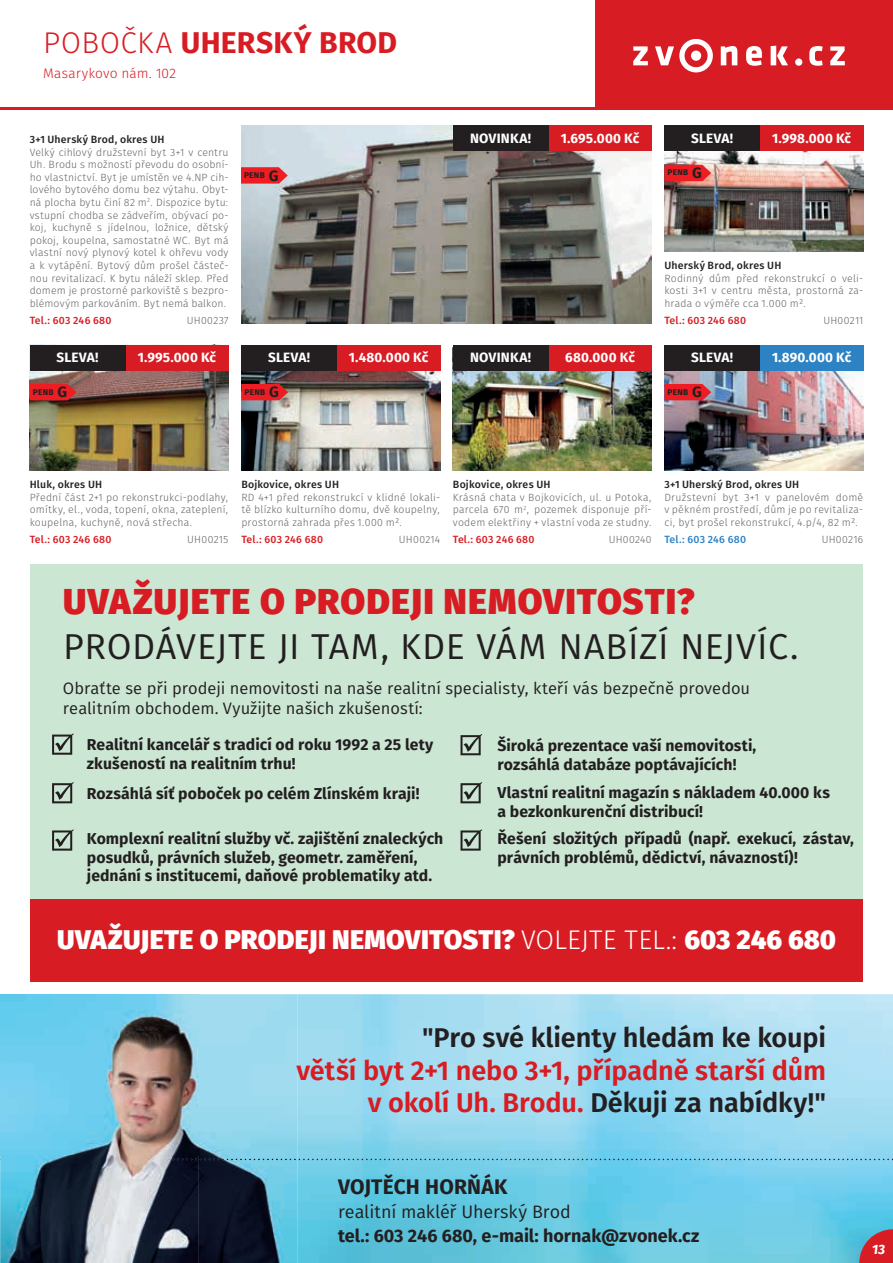
<style>
.page{position:relative;width:893px;height:1263px;background:#fff}
.page>*{position:absolute;margin:0;border:0;box-sizing:border-box;transform-origin:0 0}
.t1{font:36px "Fira Sans";letter-spacing:.015em;color:#231f20}
.t2{font:800 36px "Fira Sans";letter-spacing:.03em;color:#d81c23}
.t3{font:700 30px "Fira Sans OT";letter-spacing:.005em;color:#d81c23}
.t4{font:600 27.15px/32.5px "Fira Sans";letter-spacing:-.005em;color:#d81c23;text-align:right}
.t5{font:600 27.15px "Fira Sans";letter-spacing:-.005em;color:#231f20}
.t6{font:800 27px "Fira Sans";letter-spacing:.005em;color:#fff}
.t7{font:700 21px "Fira Sans";letter-spacing:.01em;color:#231f20}
.t8{font:700 18px "Fira Sans";color:#231f20}
.t9{font:18px "Fira Sans";letter-spacing:-.005em;color:#231f20}
.t10{font:16.5px/19.8px "Fira Sans";color:#231f20}
.t11{font:700 15.75px/18.9px "Fira Sans";letter-spacing:.005em;color:#231f20}
.t12{font:13.8px "Fira Sans OT Light";letter-spacing:.015em;color:#d81c23}
.t13{font:700 13.5px "Fira Sans OT";letter-spacing:.01em;color:#fff}
.t14{font:italic 700 13.5px "Fira Sans OT";color:#fff}
.t15{font:10.5px/12.6px "Fira Sans OT Light";letter-spacing:.02em;color:#636366;text-align:justify}
.t16{font:10.5px "Fira Sans OT Medium";letter-spacing:.02em;color:#231f20}
.t17{font:10.5px "Fira Sans OT Medium";letter-spacing:.02em;color:#d81c23}
.t18{font:10.5px "Fira Sans OT Medium";letter-spacing:.02em;color:#2d82c4}
.t19{font:10.5px "Fira Sans OT Light";letter-spacing:.04em;color:#636366}
.t20{font:700 8.25px "Fira Sans OT";letter-spacing:.035em;color:#231f20}
.s1{font-family:"Fira Sans OT Light";font-weight:400}
.s2{font-size:15px}
.s3{font-weight:300}
.s4{color:#231f20}
</style>
<div class="page">
<div style="left:595px;top:0;width:298px;height:109px;background:#d81c23"></div>
<svg style="left:777px;top:46px;width:11px;height:19px"></svg>
<div style="left:771px;top:46px;width:5px;height:19px;background:#fff"></div>
<svg style="left:746px;top:46px;width:16px;height:20px"></svg>
<svg style="left:721px;top:46px;width:16px;height:19px"></svg>
<svg style="left:655px;top:39px;width:58px;height:33px"></svg>
<svg style="left:633px;top:46px;width:15px;height:19px"></svg>
<svg style="left:809px;top:46px;width:14px;height:20px"></svg>
<svg style="left:830px;top:46px;width:15px;height:19px"></svg>
<div style="left:795px;top:58px;width:7px;height:8px;background:#fff;border-radius:50%"></div>
<hr style="left:0;top:107px;width:893px;height:2px;background:#d81c23">
<img style="left:241px;top:126px;width:411px;height:198px">
<div style="left:549px;top:126px;width:103px;height:25px;background:#d81c23"></div>
<svg style="left:241px;top:167px;width:47px;height:17px"></svg>
<div style="left:453px;top:126px;width:96px;height:25px;background:#231f20"></div>
<img style="left:30px;top:370px;width:199px;height:101px">
<svg style="left:30px;top:384px;width:47px;height:16px"></svg>
<div style="left:125px;top:345px;width:104px;height:25px;background:#d81c23"></div>
<div style="left:30px;top:345px;width:95px;height:25px;background:#231f20"></div>
<img style="left:664px;top:370px;width:199px;height:101px">
<div style="left:760px;top:345px;width:103px;height:25px;background:#2d82c4"></div>
<svg style="left:664px;top:384px;width:47px;height:16px"></svg>
<div style="left:664px;top:345px;width:96px;height:25px;background:#231f20"></div>
<img style="left:453px;top:370px;width:199px;height:101px">
<div style="left:549px;top:345px;width:103px;height:25px;background:#d81c23"></div>
<div style="left:453px;top:345px;width:96px;height:25px;background:#231f20"></div>
<img style="left:241px;top:370px;width:199px;height:101px">
<svg style="left:241px;top:384px;width:47px;height:16px"></svg>
<div style="left:337px;top:345px;width:103px;height:25px;background:#d81c23"></div>
<div style="left:241px;top:345px;width:96px;height:25px;background:#231f20"></div>
<img style="left:664px;top:151px;width:199px;height:101px">
<svg style="left:664px;top:165px;width:47px;height:16px"></svg>
<div style="left:760px;top:126px;width:103px;height:25px;background:#d81c23"></div>
<div style="left:664px;top:126px;width:96px;height:25px;background:#231f20"></div>
<img style="left:1px;top:994px;width:892px;height:269px">
<svg style="left:164px;top:1159px;width:729px;height:1px"></svg>
<div style="left:31px;top:564px;width:832px;height:335px;background:#cbe6d3"></div>
<div style="left:31px;top:899px;width:832px;height:82px;background:#d81c23"></div>
<svg style="left:52px;top:733px;width:22px;height:22px"></svg>
<svg style="left:52px;top:782px;width:22px;height:21px"></svg>
<svg style="left:52px;top:829px;width:22px;height:22px"></svg>
<svg style="left:460px;top:734px;width:22px;height:21px"></svg>
<svg style="left:460px;top:782px;width:22px;height:21px"></svg>
<svg style="left:460px;top:829px;width:22px;height:22px"></svg>
<svg style="left:859px;top:1229px;width:34px;height:34px"></svg>
<h2 class="t3" style="left:43px;top:22px;width:355px"><span class="s1">POBOČKA</span> UHERSKÝ BROD</h2>
<h3 class="t12" style="left:43px;top:64px;width:134px">Masarykovo nám. 102</h3>
<p class="t16" style="left:30px;top:132px;width:136px">3+1 Uherský Brod, okres UH</p>
<p class="t15" style="left:30px;top:146px;width:200px">Velký cihlový družstevní byt 3+1 v centru Uh. Brodu s možností převodu do osobní&shy;ho vlastnictví. Byt je umístěn ve 4.NP cih&shy;lového bytového domu bez výtahu. Obyt&shy;ná plocha bytu činí 82 m<sup>2</sup>. Dispozice bytu: vstupní chodba se zádveřím, obývací po&shy;koj, kuchyně s jídelnou, ložnice, dětský pokoj, koupelna, samostatné WC. Byt má vlastní nový plynový kotel k ohřevu vody a k vytápění. Bytový dům prošel částeč&shy;nou revitalizací. K bytu náleží sklep. Před domem je prostorné parkoviště s bezpro&shy;blémovým parkováním. Byt nemá balkon.</p>
<p class="t17" style="left:30px;top:313px;width:83px">Tel.: 603 246 680</p>
<p class="t19" style="left:187px;top:313px;width:43px">UH00237</p>
<p class="t20" style="left:244px;top:169px;width:36px">PENB <span class="s2">G</span></p>
<p class="t13" style="left:470px;top:129px;width:63px">NOVINKA!</p>
<p class="t13" style="left:561px;top:129px;width:80px">1.695.000 Kč</p>
<p class="t13" style="left:691px;top:129px;width:44px">SLEVA!</p>
<p class="t13" style="left:772px;top:129px;width:80px">1.998.000 Kč</p>
<p class="t20" style="left:667px;top:167px;width:36px">PENB <span class="s2">G</span></p>
<p class="t16" style="left:664px;top:258px;width:118px">Uherský Brod, okres UH</p>
<p class="t15" style="left:664px;top:272px;width:200px">Rodinný dům před rekonstrukcí o veli&shy;kosti 3+1 v centru města, prostorná za&shy;hrada o výměře cca 1.000 m².</p>
<p class="t17" style="left:664px;top:313px;width:83px">Tel.: 603 246 680</p>
<p class="t15" style="left:823px;top:314px;width:41px">UH00211</p>
<p class="t13" style="left:57px;top:348px;width:44px">SLEVA!</p>
<p class="t13" style="left:138px;top:348px;width:80px">1.995.000 Kč</p>
<p class="t13" style="left:268px;top:348px;width:44px">SLEVA!</p>
<p class="t13" style="left:349px;top:348px;width:81px">1.480.000 Kč</p>
<p class="t13" style="left:470px;top:348px;width:63px">NOVINKA!</p>
<p class="t13" style="left:565px;top:348px;width:71px">680.000 Kč</p>
<p class="t13" style="left:691px;top:348px;width:44px">SLEVA!</p>
<p class="t13" style="left:772px;top:348px;width:81px">1.890.000 Kč</p>
<p class="t20" style="left:33px;top:386px;width:36px">PENB <span class="s2">G</span></p>
<p class="t20" style="left:244px;top:386px;width:36px">PENB <span class="s2">G</span></p>
<p class="t20" style="left:667px;top:386px;width:36px">PENB <span class="s2">G</span></p>
<p class="t16" style="left:30px;top:477px;width:74px">Hluk, okres UH</p>
<p class="t15" style="left:30px;top:491px;width:200px">Přední část 2+1 po rekonstrukci-podlahy, omítky, el., voda, topení, okna, zateplení, koupelna, kuchyně, nová střecha.</p>
<p class="t17" style="left:30px;top:532px;width:83px">Tel.: 603 246 680</p>
<p class="t15" style="left:187px;top:533px;width:43px">UH00215</p>
<p class="t16" style="left:241px;top:477px;width:99px">Bojkovice, okres UH</p>
<p class="t15" style="left:241px;top:491px;width:200px">RD 4+1 před rekonstrukcí v klidné lokali&shy;tě blízko kulturního domu, dvě koupelny, prostorná zahrada přes 1.000 m².</p>
<p class="t17" style="left:241px;top:532px;width:83px">Tel.: 603 246 680</p>
<p class="t15" style="left:399px;top:533px;width:43px">UH00214</p>
<p class="t16" style="left:453px;top:477px;width:99px">Bojkovice, okres UH</p>
<p class="t15" style="left:453px;top:491px;width:200px">Krásná chata v Bojkovicích, ul. u Potoka, parcela 670 m<sup>2</sup>, pozemek disponuje pří&shy;vodem elektřiny + vlastní voda ze studny.</p>
<p class="t17" style="left:453px;top:532px;width:83px">Tel.: 603 246 680</p>
<p class="t15" style="left:609px;top:533px;width:44px">UH00240</p>
<p class="t16" style="left:664px;top:477px;width:136px">3+1 Uherský Brod, okres UH</p>
<p class="t15" style="left:664px;top:491px;width:200px">Družstevní byt 3+1 v panelovém domě v pěkném prostředí, dům je po revitaliza&shy;ci, byt prošel rekonstrukcí, 4.p/4, 82 m².</p>
<p class="t18" style="left:664px;top:532px;width:83px">Tel.: 603 246 680</p>
<p class="t15" style="left:822px;top:533px;width:43px">UH00216</p>
<h1 class="t2" style="left:63px;top:570px;width:633px">UVAŽUJETE O PRODEJI NEMOVITOSTI?</h1>
<h1 class="t1" style="left:63px;top:620px;width:737px">PRODÁVEJTE JI TAM, KDE VÁM NABÍZÍ NEJVÍC.</h1>
<h3 class="t10" style="left:63px;top:678px;width:689px">Obraťte se při prodeji nemovitosti na naše realitní specialisty, kteří vás bezpečně provedou realitním obchodem. Využijte našich zkušeností:</h3>
<h3 class="t11" style="left:87px;top:734px;width:348px">Realitní kancelář s tradicí od roku 1992 a 25 lety zkušeností na realitním trhu!</h3>
<h3 class="t11" style="left:87px;top:782px;width:334px">Rozsáhlá síť poboček po celém Zlínském kraji!</h3>
<h3 class="t11" style="left:87px;top:828px;width:358px">Komplexní realitní služby vč. zajištění znaleckých posudků, právních služeb, geometr. zaměření, jednání s institucemi, daňové problematiky atd.</h3>
<h3 class="t11" style="left:497px;top:735px;width:260px">Široká prezentace vaší nemovitosti, rozsáhlá databáze poptávajících!</h3>
<h3 class="t11" style="left:497px;top:782px;width:334px">Vlastní realitní magazín s nákladem 40.000 ks a bezkonkurenční distribucí!</h3>
<h3 class="t11" style="left:497px;top:828px;width:358px">Řešení složitých případů (např. exekucí, zástav, právních problémů, dědictví, návazností)!</h3>
<h3 class="t6" style="left:57px;top:915px;width:780px">UVAŽUJETE O PRODEJI NEMOVITOSTI? <span class="s3">VOLEJTE TEL.:</span> 603 246 680</h3>
<h3 class="t5" style="left:422px;top:1015px;width:406px">"Pro své klienty hledám ke koupi</h3>
<h3 class="t4" style="left:296px;top:1052px;width:531px">větší byt 2+1 nebo 3+1, případně starší dům v okolí Uh. Brodu. <span class="s4">Děkuji za nabídky!"</span></h3>
<h3 class="t7" style="left:338px;top:1169px;width:171px">VOJTĚCH HORŇÁK</h3>
<h3 class="t9" style="left:338px;top:1198px;width:234px">realitní makléř Uherský Brod</h3>
<h3 class="t8" style="left:338px;top:1220px;width:363px">tel.: 603 246 680, e-mail: hornak@zvonek.cz</h3>
<p class="t14" style="left:872px;top:1240px;width:15px">13</p>
</div>
